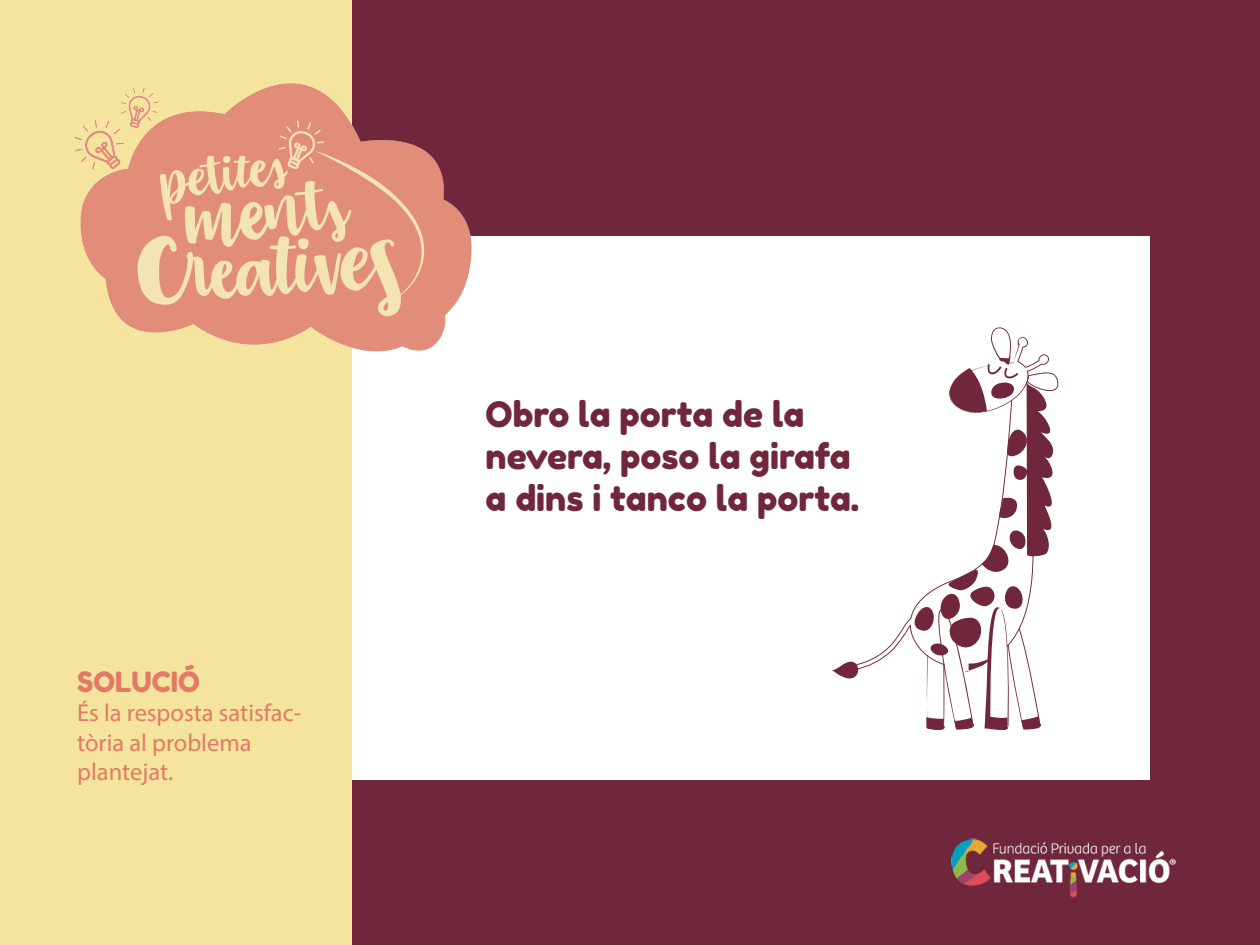
<style>
.page{position:relative;width:1260px;height:945px;background:#70273c}
.page>*{position:absolute;margin:0;border:0;box-sizing:border-box;transform-origin:0 0}
.t1{font:35px/42px "Fredoka One";color:#70273c}
.t2{font:28px "Fredoka One";color:#e37966}
.t3{font:24.5px/29.4px "Myriad Pro";color:#e37966}
</style>
<div class="page">
<div style="left:326px;top:236px;width:824px;height:544px;background:#fff"></div>
<div style="left:0;top:0;width:352px;height:945px;background:#f4e49d"></div>
<img style="left:74px;top:83px;width:398px;height:269px">
<img style="left:951px;top:838px;width:225px;height:60px">
<svg style="left:832px;top:327px;width:227px;height:404px"></svg>
<p class="t2" style="left:77px;top:665px;width:124px">SOLUCIÓ</p>
<p class="t3" style="left:77px;top:698px;width:226px">És la resposta satisfac&shy;tòria al problema plantejat.</p>
<p class="t1" style="left:486px;top:393px;width:375px">Obro la porta de la nevera, poso la girafa a dins i tanco la porta.</p>
</div>
